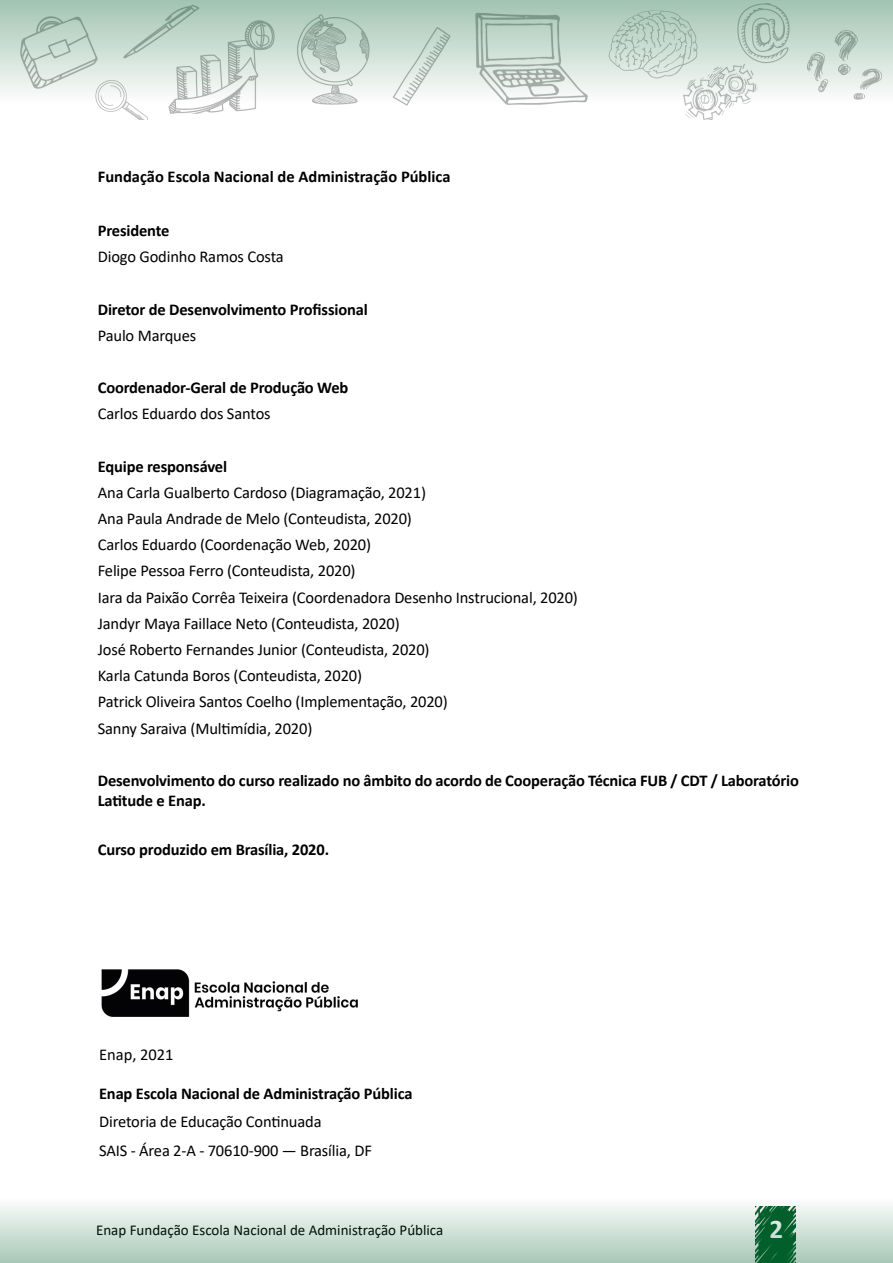
<style>
.page{position:relative;width:893px;height:1263px;background:#fff}
.page>*{position:absolute;margin:0;border:0;box-sizing:border-box;transform-origin:0 0}
.t1{font:700 27px "Calibri";color:#fff}
.t2{font:16.5px/26.2px "Calibri";letter-spacing:-.01em;color:#000}
.t3{font:700 16.5px/19.8px "Calibri";letter-spacing:-.01em;color:#000}
.t4{font:15px "Calibri";color:#000}
</style>
<div class="page">
<svg style="left:0;top:0;width:893px;height:120px"></svg>
<svg style="left:0;top:1205px;width:893px;height:58px;background:#c5dace"></svg>
<img style="left:101px;top:969px;width:257px;height:48px">
<p class="t3" style="left:98px;top:167px;width:354px">Fundação Escola Nacional de Administração Pública</p>
<p class="t3" style="left:98px;top:220px;width:73px">Presidente</p>
<p class="t2" style="left:98px;top:243px;width:187px">Diogo Godinho Ramos Costa</p>
<p class="t3" style="left:98px;top:299px;width:271px">Diretor de Desenvolvimento Profissional</p>
<p class="t2" style="left:98px;top:322px;width:100px">Paulo Marques</p>
<p class="t3" style="left:98px;top:378px;width:252px">Coordenador-Geral de Produção Web</p>
<p class="t2" style="left:98px;top:400px;width:174px">Carlos Eduardo dos Santos</p>
<p class="t3" style="left:98px;top:456px;width:131px">Equipe responsável</p>
<p class="t2" style="left:98px;top:479px;width:482px">Ana Carla Gualberto Cardoso (Diagramação, 2021)<br>Ana Paula Andrade de Melo (Conteudista, 2020)<br>Carlos Eduardo (Coordenação Web, 2020)<br>Felipe Pessoa Ferro (Conteudista, 2020)<br>Iara da Paixão Corrêa Teixeira (Coordenadora Desenho Instrucional, 2020)<br>Jandyr Maya Faillace Neto (Conteudista, 2020)<br>José Roberto Fernandes Junior (Conteudista, 2020)<br>Karla Catunda Boros (Conteudista, 2020)<br>Patrick Oliveira Santos Coelho (Implementação, 2020)<br>Sanny Saraiva (Multimídia, 2020)</p>
<p class="t3" style="left:98px;top:770px;width:703px">Desenvolvimento do curso realizado no âmbito do acordo de Cooperação Técnica FUB / CDT / Laboratório<br>Latitude e Enap.</p>
<p class="t3" style="left:98px;top:839px;width:233px">Curso produzido em Brasília, 2020.</p>
<p class="t2" style="left:99px;top:1041px;width:76px">Enap, 2021</p>
<p class="t3" style="left:99px;top:1083px;width:315px">Enap Escola Nacional de Administração Pública</p>
<p class="t2" style="left:99px;top:1107px;width:274px;line-height:28.3px">Diretoria de Educação Continuada<br>SAIS - Área 2-A - 70610-900 — Brasília, DF</p>
<p class="t4" style="left:96px;top:1220px;width:349px">Enap Fundação Escola Nacional de Administração Pública</p>
<h1 class="t1" style="left:769px;top:1210px;width:15px">2</h1>
</div>
